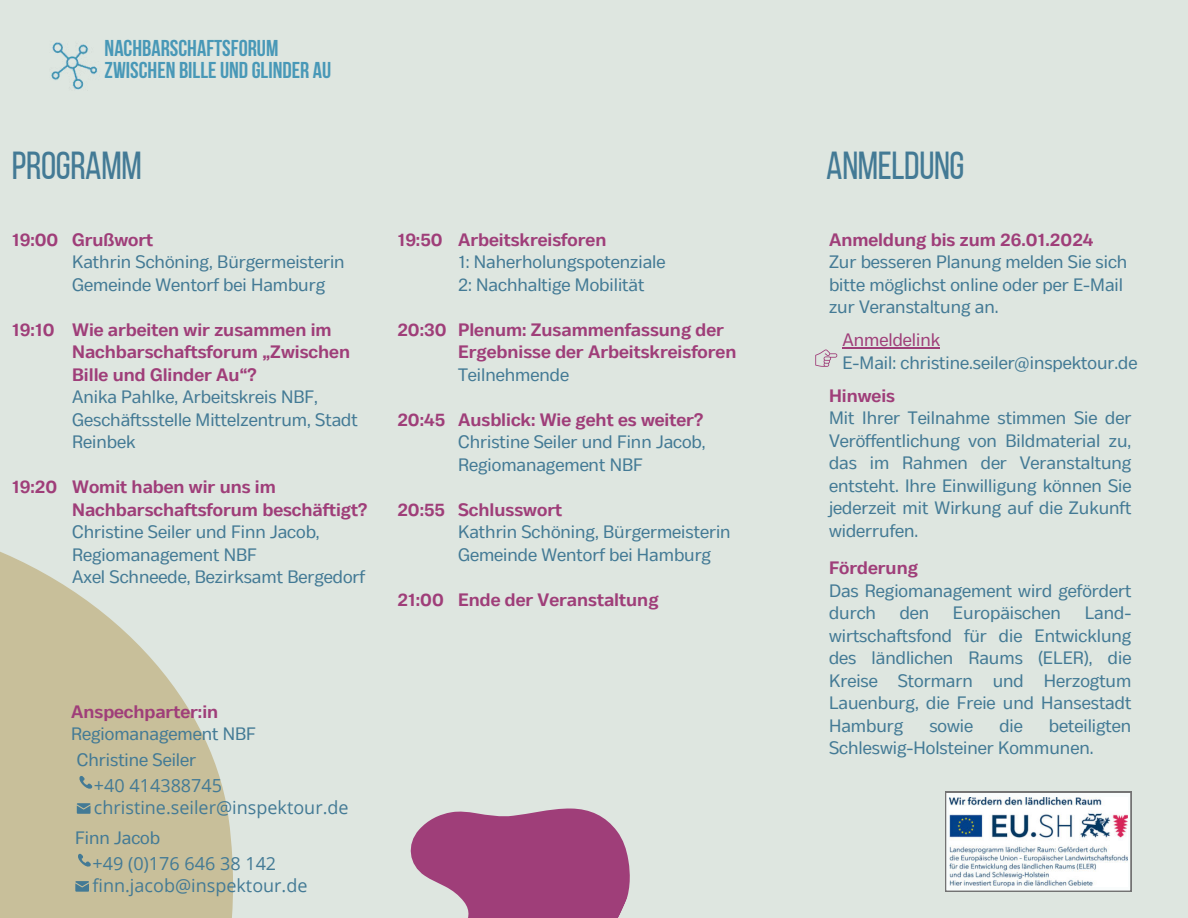
<style>
.page{position:relative;width:1188px;height:918px;background:#dee6e0}
.page>*{position:absolute;margin:0;border:0;box-sizing:border-box;transform-origin:0 0}
.t1{font:39px "Bebas Neue";letter-spacing:-.01em;color:#437a95}
.t2{font:700 22.8px/22.5px "Bebas Neue";color:#4898b7}
.t3{font:18px/22.5px "Body Text";color:#437a95}
.t4{font:700 18px/22.5px "Body Text";color:#9f3e79}
.t5{font:18px/22.5px "Open Sans";color:#437a95}
.t6{font:18px "Body Text";color:#9f3e79}
</style>
<div class="page">
<svg style="left:0;top:551px;width:233px;height:367px;fill:#c8bf9a"></svg>
<svg style="left:410px;top:808px;width:220px;height:110px"></svg>
<svg style="left:815px;top:350px;width:22px;height:16px"></svg>
<svg style="left:76px;top:776px;width:16px;height:15px"></svg>
<svg style="left:77px;top:803px;width:13px;height:10px"></svg>
<svg style="left:75px;top:854px;width:16px;height:15px"></svg>
<svg style="left:75px;top:881px;width:14px;height:10px"></svg>
<img style="left:51px;top:42px;width:47px;height:48px">
<svg style="left:945px;top:792px;width:186px;height:100px;background:#d7dada"></svg>
<img style="left:949px;top:798px;width:178px;height:89px">
<hr style="left:842px;top:347px;width:98px;height:1px;background:#9f3e79">
<p class="t2" style="left:105px;top:36px;width:228px">NACHBARSCHAFTSFORUM<br>ZWISCHEN BILLE UND GLINDER AU</p>
<h1 class="t1" style="left:12px;top:144px;width:131px">PROGRAMM</h1>
<h1 class="t1" style="left:826px;top:144px;width:140px">ANMELDUNG</h1>
<p class="t4" style="left:12px;top:228px;width:48px">19:00</p>
<p class="t4" style="left:12px;top:318px;width:44px">19:10</p>
<p class="t4" style="left:12px;top:476px;width:47px">19:20</p>
<p class="t4" style="left:72px;top:228px;width:83px">Grußwort</p>
<p class="t3" style="left:72px;top:251px;width:274px">Kathrin Schöning, Bürgermeisterin<br>Gemeinde Wentorf bei Hamburg</p>
<p class="t4" style="left:72px;top:318px;width:279px">Wie arbeiten wir zusammen im<br>Nachbarschaftsforum „Zwischen<br>Bille und Glinder Au“?</p>
<p class="t3" style="left:72px;top:386px;width:287px">Anika Pahlke, Arbeitskreis NBF,<br>Geschäftsstelle Mittelzentrum, Stadt<br>Reinbek</p>
<p class="t4" style="left:72px;top:476px;width:297px">Womit haben wir uns im<br>Nachbarschaftsforum beschäftigt?</p>
<p class="t3" style="left:72px;top:521px;width:294px">Christine Seiler und Finn Jacob,<br>Regiomanagement NBF<br>Axel Schnee de, B ezirksamt Bergedorf</p>
<p class="t4" style="left:397px;top:228px;width:47px">19:50</p>
<p class="t4" style="left:397px;top:318px;width:51px">20:30</p>
<p class="t4" style="left:397px;top:408px;width:50px">20:45</p>
<p class="t4" style="left:397px;top:498px;width:49px">20:55</p>
<p class="t4" style="left:397px;top:588px;width:48px">21:00</p>
<p class="t4" style="left:458px;top:228px;width:150px">Arbeitskreisforen</p>
<p class="t3" style="left:458px;top:251px;width:209px">1: Naherholungspotenziale<br>2: Nachhaltige Mobilität</p>
<p class="t4" style="left:458px;top:318px;width:280px">Plenum: Zusammenfassung der<br>Ergebnisse der Arbeitskreisforen</p>
<p class="t3" style="left:458px;top:363px;width:113px">Teilnehmende</p>
<p class="t4" style="left:458px;top:408px;width:247px">Ausblick: Wie geht es weiter?</p>
<p class="t3" style="left:458px;top:431px;width:249px">Christine Seiler und Finn Jacob,<br>Regiomanagement NBF</p>
<p class="t4" style="left:458px;top:498px;width:106px">Schlusswort</p>
<p class="t3" style="left:458px;top:521px;width:274px">Kathrin Schöning, Bürgermeisterin<br>Gemeinde Wentorf bei Hamburg</p>
<p class="t4" style="left:458px;top:588px;width:202px">Ende der Veranstaltung</p>
<p class="t4" style="left:71px;top:701px;width:149px">Anspechparter:in</p>
<p class="t3" style="left:71px;top:723px;width:186px">Regiomanagement NBF</p>
<p class="t3" style="left:77px;top:749px;width:121px">Christine Seiler</p>
<p class="t5" style="left:94px;top:773px;width:256px">+40 414388745 christine.seiler@inspektour.de</p>
<p class="t3" style="left:75px;top:827px;width:86px">Finn Jacob</p>
<p class="t5" style="left:92px;top:851px;width:217px">+49 (0)176 646 38 142 finn.jacob@inspektour.de</p>
<p class="t4" style="left:829px;top:228px;width:266px">Anmeldung bis zum 26.01.2024</p>
<p class="t3" style="left:829px;top:251px;width:300px">Zur besseren Planung melden Sie sich bitte möglichst online oder per E-Mail zur Veranstaltung an.</p>
<p class="t6" style="left:842px;top:329px;width:99px">Anmeldelink</p>
<p class="t3" style="left:842px;top:351px;width:297px">E-Mail: christine.seiler@inspektour.de</p>
<p class="t4" style="left:829px;top:385px;width:68px">Hinweis</p>
<p class="t3" style="left:829px;top:407px;width:304px;text-align:justify">Mit Ihrer Teilnahme stimmen Sie der Veröffentlichung von Bildmaterial zu, das im Rahmen der Veranstaltung entsteht. Ihre Einwilligung können Sie jederzeit mit Wirkung auf die Zukunft widerrufen.</p>
<p class="t4" style="left:829px;top:557px;width:90px">Förderung</p>
<p class="t3" style="left:829px;top:579px;width:304px">Das Regiomanagement wird gefördert durch</p>
<p class="t3" style="left:829px;top:602px;width:304px;text-align:justify;text-indent:256px">Land&shy;wirtschaftsfond für die Entwicklung des ländlichen Raums (ELER), die Kreise Stormarn und Herzogtum Lauenburg, die Freie und Hansestadt Hamburg</p>
<p class="t3" style="left:900px;top:602px;width:31px">den</p>
<p class="t3" style="left:953px;top:602px;width:110px">Europäischen</p>
<p class="t3" style="left:829px;top:714px;width:304px;text-indent:220px">beteiligten<br>Schleswig-Holsteiner Kommunen.</p>
<p class="t3" style="left:929px;top:714px;width:45px">sowie</p>
<p class="t3" style="left:999px;top:714px;width:25px">die</p>
</div>
